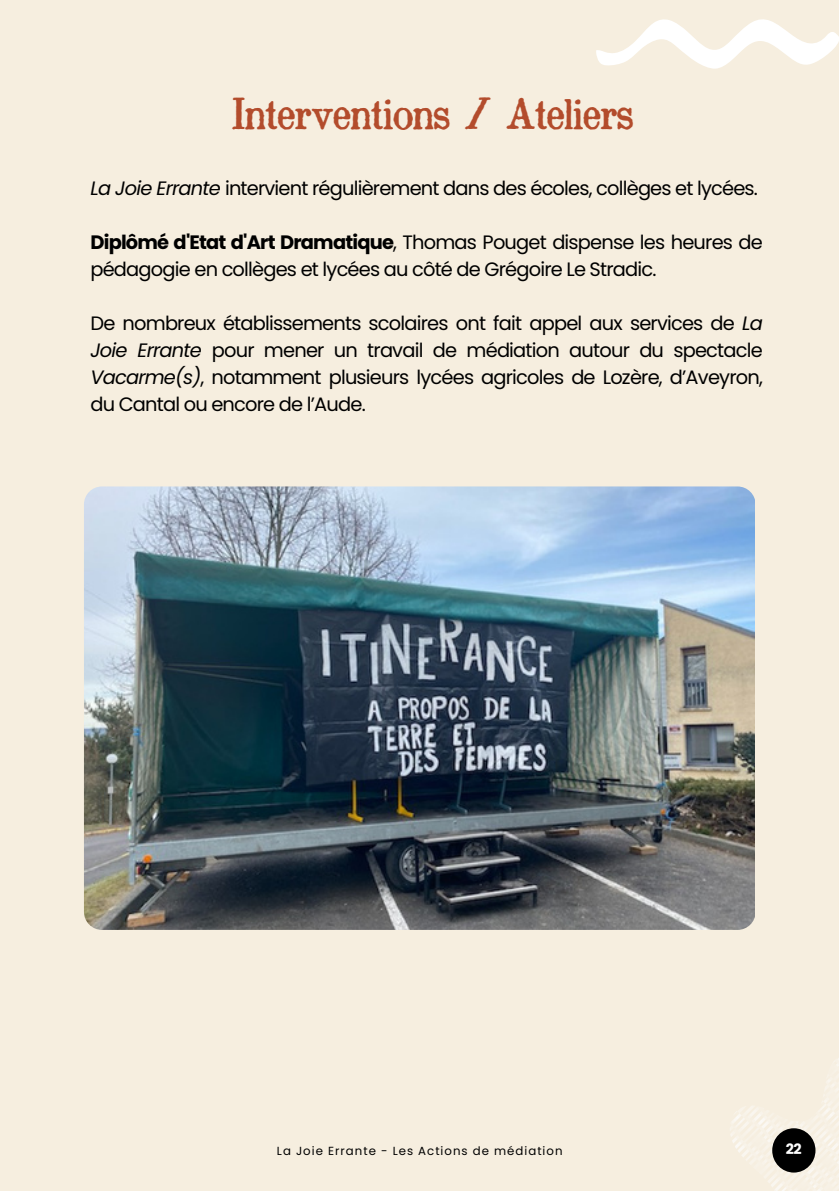
<style>
.page{position:relative;width:839px;height:1191px;background:#fff}
.page>*{position:absolute;margin:0;border:0;box-sizing:border-box;transform-origin:0 0}
.t1{font:29.8px "zai Drukarnia Akademii Krakowskiej 1674";letter-spacing:-.04em;color:#b34c2c}
.t2{font:19.4px/27px "Poppins";letter-spacing:-.04em;color:#000}
.t3{font:700 14.4px "Poppins";color:#fff}
.t4{font:11.8px "Poppins";letter-spacing:.085em;color:#000}
.s1{font-style:italic}
.s2{font-weight:700}
</style>
<div class="page">
<div style="left:0;top:0;width:838px;height:1191px;background:#f6eedf"></div>
<svg style="left:730px;top:1061px;width:108px;height:130px"></svg>
<div style="left:772px;top:1128px;width:43px;height:45px;background:#000;border-radius:50%"></div>
<svg style="left:596px;top:19px;width:242px;height:50px"></svg>
<img style="left:84px;top:486px;width:670px;height:444px;border-radius:18px">
<p class="t1" style="left:231px;top:101px;width:404px">Interventions / Ateliers</p>
<h2 class="t2" style="left:90px;top:175px;width:669px"><span class="s1">La Joie Errante</span> intervient régulièrement dans des écoles, collèges et lycées.</h2>
<h2 class="t2" style="left:90px;top:229px;width:674px"><span class="s2">Diplômé d'Etat d'Art Dramatique</span>, Thomas Pouget dispense les heures de pédagogie en collèges et lycées au côté de Grégoire Le Stradic.</h2>
<h2 class="t2" style="left:90px;top:310px;width:674px;text-align:justify">De nombreux établissements scolaires ont fait appel aux services de <span class="s1">La Joie Errante</span> pour mener un travail de médiation autour du spectacle <span class="s1">Vacarme(s)</span>, notamment plusieurs lycées agricoles de Lozère, d’Aveyron, du Cantal ou encore de l’Aude.</h2>
<h1 class="t4" style="left:277px;top:1142px;width:287px">La Joie Errante - Les Actions de médiation</h1>
<p class="t3" style="left:785px;top:1139px;width:17px">22</p>
</div>
